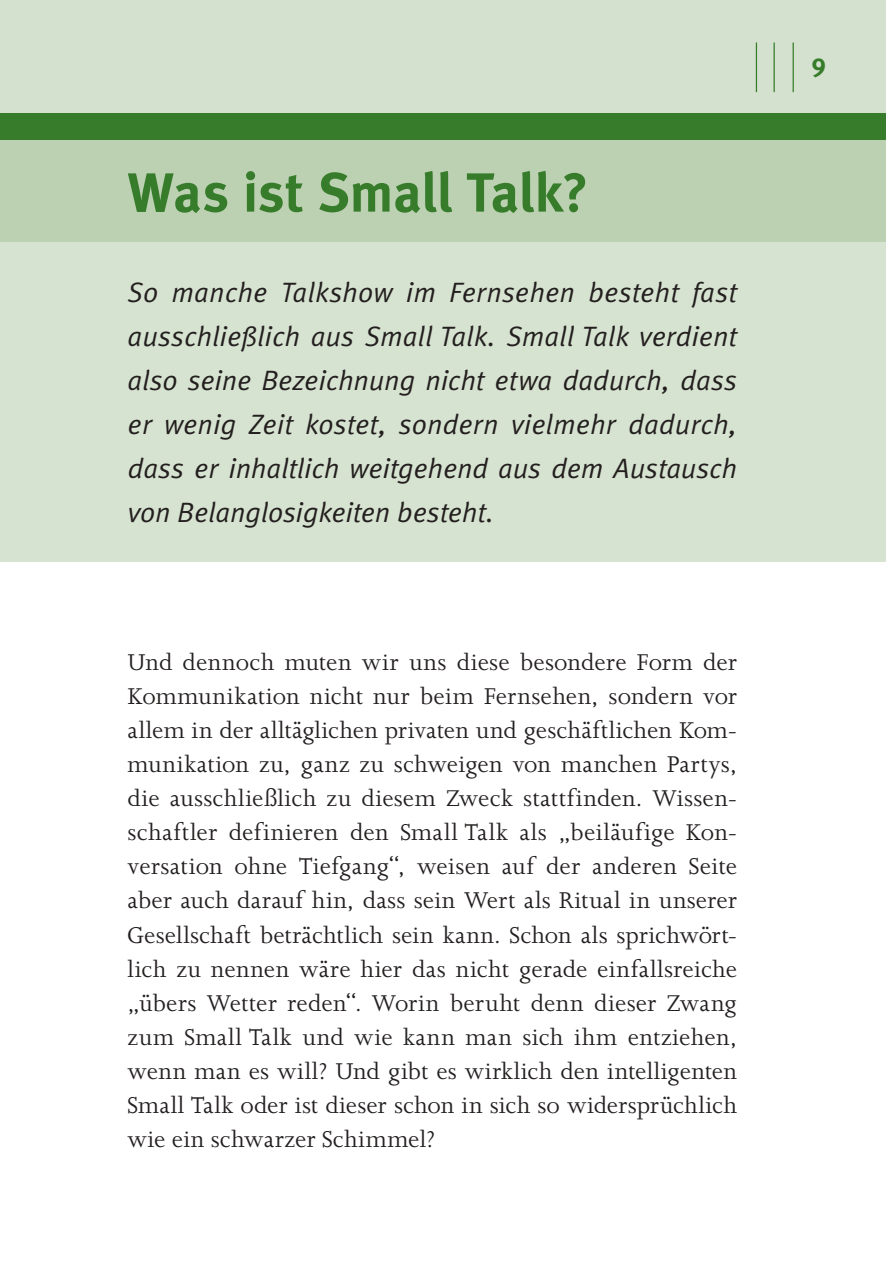
<style>
.page{position:relative;width:886px;height:1276px;background:#fff}
.page>*{position:absolute;margin:0;border:0;box-sizing:border-box;transform-origin:0 0}
.t1{font:700 55px "Meta Pro";letter-spacing:-.01em;color:#377c2b}
.t2{font:italic 28px/44px "Meta Pro";letter-spacing:-.005em;color:#231f1f;text-align:justify}
.t3{font:26.25px/34px "Joanna MT Std";letter-spacing:.01em;color:#231f1f;text-align:justify}
.t4{font:700 26px "Meta Pro";color:#377c2b}
</style>
<div class="page">
<div style="left:0;top:235px;width:886px;height:326px;background:#d7e3d1"></div>
<div style="left:0;top:127px;width:886px;height:115px;background:#bcd0b2"></div>
<div style="left:0;top:0;width:886px;height:120px;background:#d4e1ce"></div>
<div style="left:0;top:113px;width:886px;height:27px;background:#377c2b"></div>
<hr style="left:792px;top:43px;width:2px;height:49px;background:#377c2b">
<hr style="left:773px;top:43px;width:2px;height:49px;background:#377c2b">
<hr style="left:756px;top:43px;width:1px;height:49px;background:#377c2b">
<p class="t1" style="left:128px;top:172px;width:462px">Was ist Small Talk?</p>
<p class="t2" style="left:128px;top:273px;width:611px">So manche Talkshow im Fernsehen besteht fast ausschließlich aus Small Talk. Small Talk verdient also seine Bezeichnung nicht etwa dadurch, dass er wenig Zeit kostet, sondern vielmehr dadurch, dass er inhaltlich weitgehend aus dem Austausch von Belanglosigkeiten besteht.</p>
<p class="t3" style="left:128px;top:648px;width:611px">Und dennoch muten wir uns diese besondere Form der Kommunikation nicht nur beim Fernsehen, sondern vor allem in der alltäglichen privaten und geschäftlichen Kom&shy;munikation zu, ganz zu schweigen von manchen Partys, die ausschließlich zu diesem Zweck stattfinden. Wissen&shy;schaftler definieren den Small Talk als „beiläufige Kon&shy;versation ohne Tiefgang“, weisen auf der anderen Seite aber auch darauf hin, dass sein Wert als Ritual in unserer Gesellschaft beträchtlich sein kann. Schon als sprichwört&shy;lich zu nennen wäre hier das nicht gerade einfallsreiche „übers Wetter reden“. Worin beruht denn dieser Zwang zum Small Talk und wie kann man sich ihm entziehen, wenn man es will? Und gibt es wirklich den intelligenten Small Talk oder ist dieser schon in sich so widersprüchlich wie ein schwarzer Schimmel?</p>
<p class="t4" style="left:811px;top:57px;width:16px">9</p>
</div>
